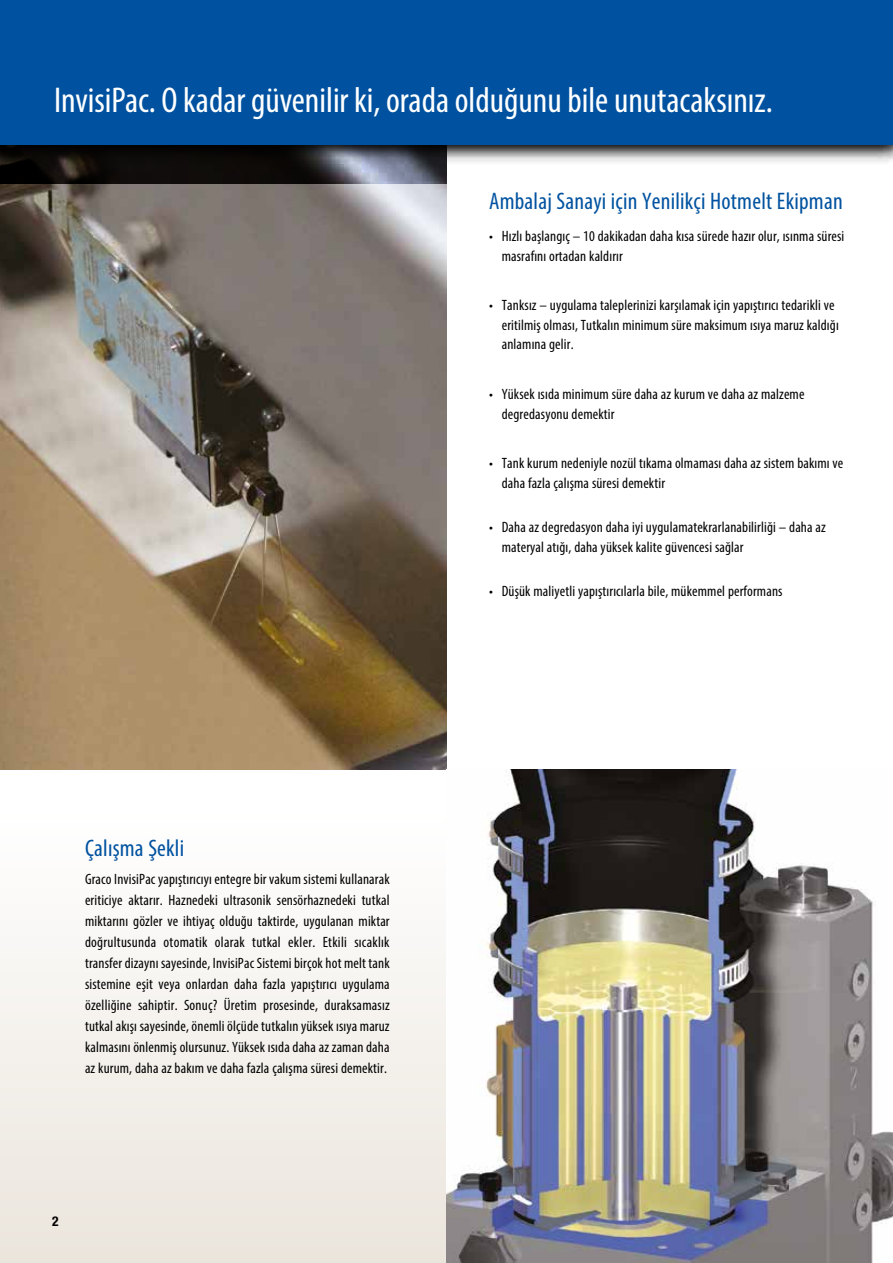
<style>
.page{position:relative;width:893px;height:1263px;background:#fff}
.page>*{position:absolute;margin:0;border:0;box-sizing:border-box;transform-origin:0 0}
.t1{font:condensed 36px "Myriad Pro";color:#fff}
.t2{font:condensed 24px "Myriad Pro";letter-spacing:.01em;color:#0052a0}
.t3{font:condensed 15px/21px "Myriad Pro";letter-spacing:.01em;color:#000}
.t4{font:700 condensed 13.5px "Helvetica Neue LT Std";color:#000}
</style>
<div class="page">
<div style="left:0;top:808px;width:893px;height:455px;background:linear-gradient(to bottom,#fff,#ebe5dc)"></div>
<img style="left:0;top:183px;width:446px;height:587px">
<img style="left:0;top:145px;width:893px;height:38px">
<div style="left:0;top:0;width:893px;height:145px;background:#0052a0"></div>
<img style="left:446px;top:770px;width:447px;height:493px">
<h1 class="t1" style="left:54px;top:78px;width:720px">InvisiPac. O kadar güvenilir ki, orada olduğunu bile unutacaksınız.</h1>
<h2 class="t2" style="left:85px;top:834px;width:101px">Çalışma Şekli</h2>
<p class="t3" style="left:85px;top:868px;width:306px;text-align:justify">Graco InvisiPac yapıştırıcıyı entegre bir vakum sistemi kullanarak eriticiye aktarır. Haznedeki ultrasonik sensörhaznedeki tutkal miktarını gözler ve ihtiyaç olduğu taktirde, uygulanan miktar doğrultusunda otomatik olarak tutkal ekler. Etkili sıcaklık transfer dizaynı sayesinde, InvisiPac Sistemi birçok hot melt tank sistemine eşit veya onlardan daha fazla yapıştırıcı uygulama özelliğine sahiptir. Sonuç? Üretim prosesinde, duraksamasız tutkal akışı sayesinde, önemli ölçüde tutkalın yüksek ısıya maruz kalmasını önlenmiş olursunuz. Yüksek ısıda daha az zaman daha az kurum, daha az bakım ve daha fazla çalışma süresi demektir.</p>
<p class="t4" style="left:52px;top:1213px;width:8px">2</p>
<h2 class="t2" style="left:489px;top:187px;width:355px">Ambalaj Sanayi için Yenilikçi Hotmelt Ekipman</h2>
<p class="t3" style="left:502px;top:226px;width:344px;line-height:19.5px;text-indent:-13px">• Hızlı başlangıç – 10 dakikadan daha kısa sürede hazır olur, ısınma süresi masrafını ortadan kaldırır</p>
<p class="t3" style="left:502px;top:295px;width:338px;line-height:19.5px;text-indent:-13px">• Tanksız – uygulama taleplerinizi karşılamak için yapıştırıcı tedarikli ve eritilmiş olması, Tutkalın minimum süre maksimum ısıya maruz kaldığı anlamına gelir.</p>
<p class="t3" style="left:502px;top:384px;width:304px;line-height:19.5px;text-indent:-13px">• Yüksek ısıda minimum süre daha az kurum ve daha az malzeme degredasyonu demektir</p>
<p class="t3" style="left:502px;top:454px;width:343px;line-height:19.5px;text-indent:-13px">• Tank kurum nedeniyle nozül tıkama olmaması daha az sistem bakımı ve daha fazla çalışma süresi demektir</p>
<p class="t3" style="left:502px;top:517px;width:326px;line-height:19.5px;text-indent:-13px">• Daha az degredasyon daha iyi uygulamatekrarlanabilirliği – daha az materyal atığı, daha yüksek kalite güvencesi sağlar</p>
<p class="t3" style="left:489px;top:581px;width:295px">• Düşük maliyetli yapıştırıcılarla bile, mükemmel performans</p>
</div>
